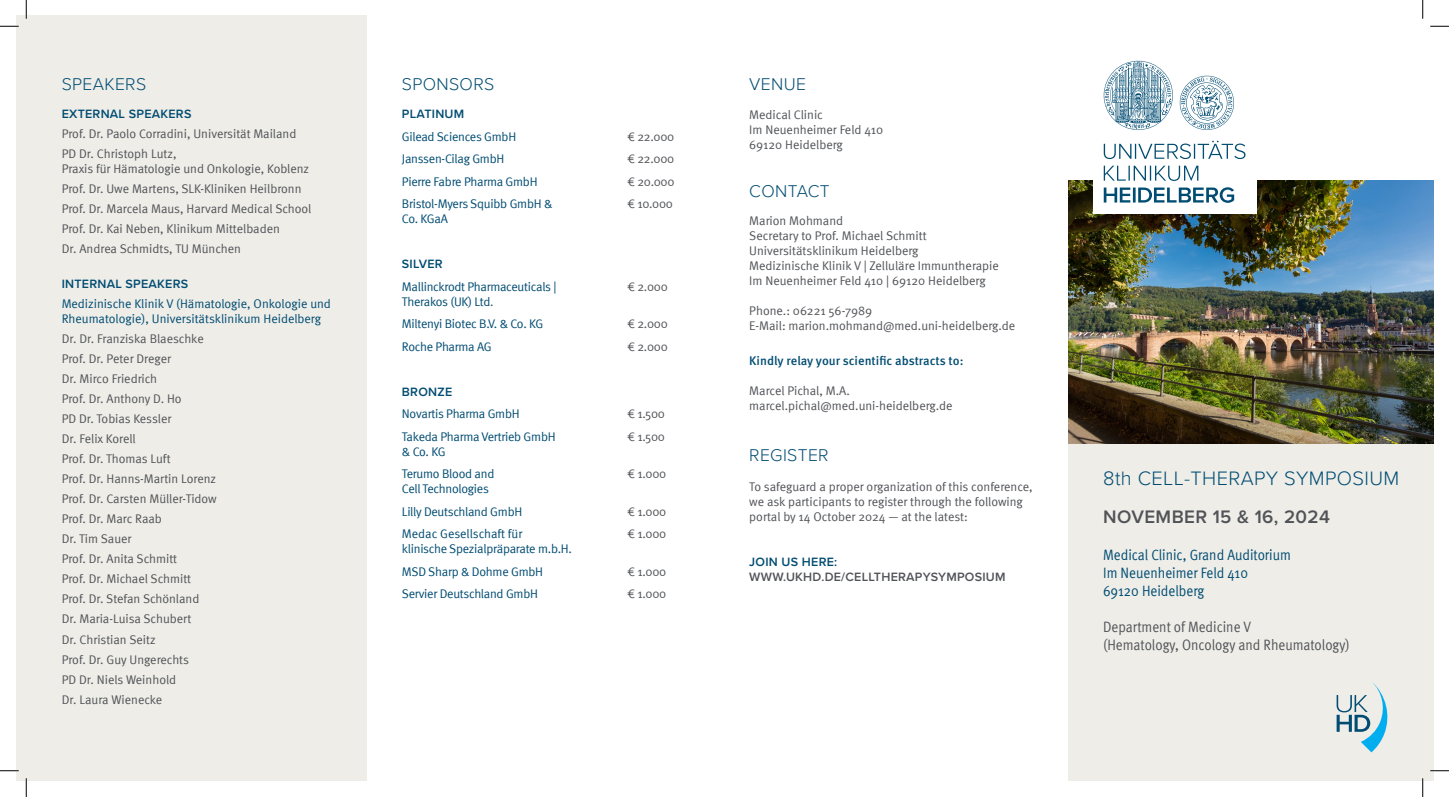
<style>
.page{position:relative;width:1449px;height:797px;background:#fff}
.page>*{position:absolute;margin:0;border:0;box-sizing:border-box;transform-origin:0 0}
.t1{font:300 20px "Proxima Nova";letter-spacing:.02em;color:#004c72}
.t2{font:600 18.75px "Proxima Nova";letter-spacing:.02em;color:#515357}
.t3{font:300 17.5px "Proxima Nova";letter-spacing:.02em;color:#004c72}
.t4{font:15px/18px "Meta Normal";color:#004c72;scale:.9 1}
.t5{font:15px/18px "Meta Normal";color:#515357;scale:.9 1}
.t6{font:12.5px/20px "Meta Normal";color:#515357}
.t7{font:12.5px/22.5px "Meta Normal";letter-spacing:-.02em;color:#004c72}
.t8{font:12.5px/15px "Meta Normal";color:#004c72}
.t9{font:600 12.5px "Proxima Nova";letter-spacing:.02em;color:#004c72}
.t10{font:500 12.5px "Meta Pro";color:#004c72}
.t11{font:600 12.5px "Proxima Nova";letter-spacing:.02em;color:#515357}
.s1{color:#515357}
</style>
<div class="page">
<div style="left:1068px;top:339px;width:365px;height:442px;background:#eeede8"></div>
<div style="left:16px;top:16px;width:350px;height:765px;background:#eeede8"></div>
<img style="left:1068px;top:181px;width:365px;height:262px">
<svg style="left:1336px;top:682px;width:52px;height:70px"></svg>
<div style="left:1093px;top:50px;width:163px;height:163px;background:#fff"></div>
<svg style="left:1103px;top:187px;width:131px;height:16px"></svg>
<svg style="left:1103px;top:166px;width:95px;height:15px"></svg>
<svg style="left:1103px;top:141px;width:142px;height:18px"></svg>
<svg style="left:1179px;top:76px;width:55px;height:54px"></svg>
<svg style="left:1103px;top:61px;width:70px;height:69px"></svg>
<svg style="left:0;top:25px;width:19px;height:2px"></svg>
<svg style="left:1430px;top:25px;width:19px;height:2px"></svg>
<svg style="left:0;top:770px;width:19px;height:1px"></svg>
<svg style="left:1430px;top:770px;width:19px;height:1px"></svg>
<svg style="left:25px;top:0;width:2px;height:19px"></svg>
<svg style="left:25px;top:778px;width:2px;height:19px"></svg>
<svg style="left:1422px;top:0;width:1px;height:19px"></svg>
<svg style="left:1422px;top:778px;width:1px;height:19px"></svg>
<h3 class="t3" style="left:62px;top:71px;width:86px">SPEAKERS</h3>
<p class="t9" style="left:62px;top:105px;width:131px">EXTERNAL SPEAKERS</p>
<p class="t6" style="left:62px;top:124px;width:236px">Prof. Dr. Paolo Corradini, Universität Mailand<br>PD Dr. Christoph Lutz,</p>
<p class="t6" style="left:62px;top:159px;width:251px">Praxis für Hämatologie und Onkologie, Koblenz Prof. Dr. Uwe Martens, SLK-Kliniken Heilbronn Prof. Dr. Marcela Maus, Harvard Medical School Prof. Dr. Kai Neben, Klinikum Mittelbaden<br>Dr. Andrea Schmidts, TU München</p>
<p class="t9" style="left:62px;top:275px;width:128px">INTERNAL SPEAKERS</p>
<p class="t8" style="left:62px;top:296px;width:271px">Medizinische Klinik V (Hämatologie, Onkologie und<br>Rheumatologie), Universitätsklinikum Heidelberg</p>
<p class="t6" style="left:62px;top:329px;width:157px">Dr. Dr. Franziska Blaeschke<br>Prof. Dr. Peter Dreger<br>Dr. Mirco Friedrich<br>Prof. Dr. Anthony D. Ho<br>PD Dr. Tobias Kessler<br>Dr. Felix Korell<br>Prof. Dr. Thomas Luft<br>Prof. Dr. Hanns-Martin Lorenz<br>Prof. Dr. Carsten Müller-Tidow<br>Prof. Dr. Marc Raab<br>Dr. Tim Sauer<br>Prof. Dr. Anita Schmitt<br>Prof. Dr. Michael Schmitt<br>Prof. Dr. Stefan Schönland<br>Dr. Maria-Luisa Schubert<br>Dr. Christian Seitz<br>Prof. Dr. Guy Ungerechts<br>PD Dr. Niels Weinhold<br>Dr. Laura Wienecke</p>
<h3 class="t3" style="left:402px;top:71px;width:94px">SPONSORS</h3>
<p class="t9" style="left:402px;top:105px;width:64px">PLATINUM</p>
<p class="t7" style="left:402px;top:125px;width:116px">Gilead Sciences GmbH</p>
<p class="t6" style="left:627px;top:126px;width:49px">€ 22.000</p>
<p class="t7" style="left:402px;top:147px;width:104px">Janssen-Cilag GmbH</p>
<p class="t6" style="left:627px;top:149px;width:49px">€ 22.000</p>
<p class="t7" style="left:402px;top:170px;width:137px">Pierre Fabre Pharma GmbH</p>
<p class="t6" style="left:627px;top:171px;width:49px">€ 20.000</p>
<p class="t7" style="left:402px;top:192px;width:152px">Bristol-Myers Squibb GmbH &amp;</p>
<p class="t6" style="left:627px;top:194px;width:48px">€ 10.000</p>
<p class="t7" style="left:402px;top:207px;width:47px">Co. KGaA</p>
<p class="t9" style="left:402px;top:255px;width:42px">SILVER</p>
<p class="t7" style="left:402px;top:275px;width:156px">Mallinckrodt Pharmaceuticals |</p>
<p class="t6" style="left:627px;top:276px;width:42px">€ 2.000</p>
<p class="t7" style="left:402px;top:290px;width:143px">Therakos (UK) Ltd<span class="s1">.<br></span>Miltenyi Biotec B.V. &amp; Co. KG</p>
<p class="t6" style="left:627px;top:314px;width:42px">€ 2.000</p>
<p class="t7" style="left:402px;top:335px;width:91px">Roche Pharma AG</p>
<p class="t6" style="left:627px;top:336px;width:42px">€ 2.000</p>
<p class="t9" style="left:402px;top:382px;width:52px">BRONZE</p>
<p class="t7" style="left:402px;top:402px;width:119px">Novartis Pharma GmbH</p>
<p class="t6" style="left:627px;top:404px;width:39px">€ 1.500</p>
<p class="t7" style="left:402px;top:425px;width:155px">Takeda Pharma Vertrieb GmbH</p>
<p class="t6" style="left:627px;top:426px;width:39px">€ 1.500</p>
<p class="t7" style="left:402px;top:440px;width:94px">&amp; Co. KG<br>Terumo Blood and</p>
<p class="t6" style="left:627px;top:464px;width:41px">€ 1.000</p>
<p class="t7" style="left:402px;top:477px;width:122px">Cell Technologies<br>Lilly Deutschland GmbH</p>
<p class="t6" style="left:627px;top:501px;width:41px">€ 1.000</p>
<p class="t8" style="left:402px;top:526px;width:122px">Medac Gesellschaft für</p>
<p class="t6" style="left:627px;top:524px;width:41px">€ 1.000</p>
<p class="t7" style="left:402px;top:537px;width:171px">klinische Spezialpräparate m.b.H.<br>MSD Sharp &amp; Dohme GmbH</p>
<p class="t6" style="left:627px;top:561px;width:41px">€ 1.000</p>
<p class="t7" style="left:402px;top:582px;width:138px">Servier Deutschland GmbH</p>
<p class="t6" style="left:627px;top:584px;width:41px">€ 1.000</p>
<h3 class="t3" style="left:749px;top:71px;width:58px">VENUE</h3>
<p class="t6" style="left:749px;top:107px;width:136px;line-height:15px">Medical Clinic<br>Im Neuenheimer Feld 410<br>69120 Heidelberg</p>
<h3 class="t3" style="left:749px;top:178px;width:82px">CONTACT</h3>
<p class="t6" style="left:749px;top:213px;width:251px;line-height:15px">Marion Mohmand<br>Secretary to Prof. Michael Schmitt Universitätsklinikum Heidelberg<br>Medizinische Klinik V | Zelluläre Immuntherapie Im Neuenheimer Feld 410 | 69120 Heidelberg</p>
<p class="t6" style="left:749px;top:303px;width:267px;line-height:15px">Phone.: 06221 56-7989<br>E-Mail: marion.mohmand@med.uni-heidelberg.de</p>
<p class="t10" style="left:749px;top:353px;width:216px">Kindly relay your scientific abstracts to:</p>
<p class="t6" style="left:749px;top:383px;width:205px;line-height:15px">Marcel Pichal, M.A. marcel.pichal@med.uni-heidelberg.de</p>
<h3 class="t3" style="left:749px;top:442px;width:81px">REGISTER</h3>
<p class="t6" style="left:749px;top:479px;width:285px;line-height:15px">To safeguard a proper organization of this conference, we ask participants to register through the following portal by 14 October 2024 — at the latest:</p>
<p class="t9" style="left:749px;top:553px;width:90px">JOIN US HERE:</p>
<p class="t11" style="left:749px;top:568px;width:258px">WWW.UKHD.DE/CELLTHERAPYSYMPOSIUM</p>
<h1 class="t1" style="left:1103px;top:463px;width:298px">8th CELL-THERAPY SYMPOSIUM</h1>
<h2 class="t2" style="left:1103px;top:502px;width:228px">NOVEMBER 15 &amp; 16, 2024</h2>
<p class="t4" style="left:1103px;top:546px;width:210px">Medical Clinic, Grand Auditorium<br>Im Neuenheimer Feld 410<br>69120 Heidelberg</p>
<p class="t5" style="left:1103px;top:618px;width:276px">Department of Medicine V<br>(Hematology, Oncology and Rheumatology)</p>
</div>
